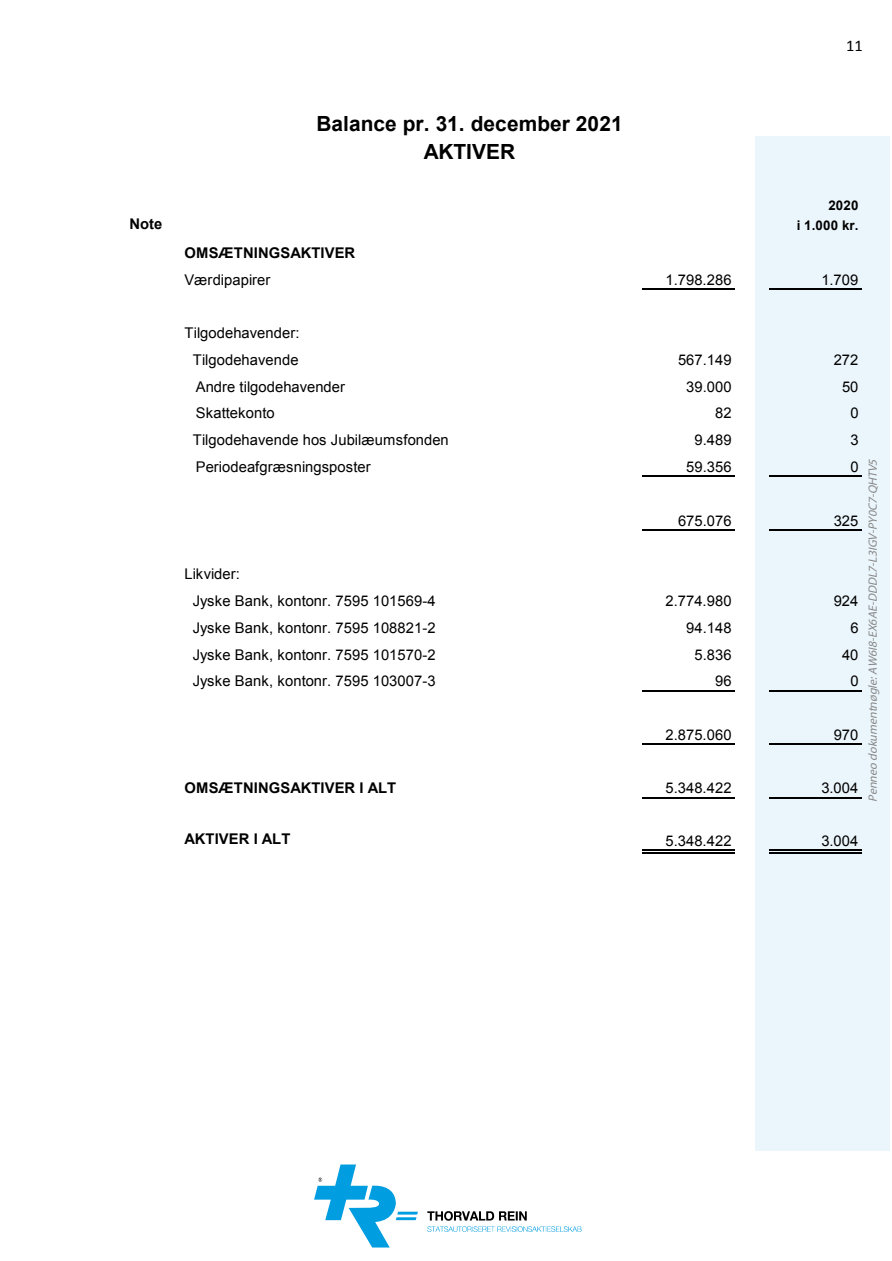
<style>
.page{position:relative;width:892px;height:1261px;background:#fff}
.page>*{position:absolute;margin:0;border:0;box-sizing:border-box;transform-origin:0 0}
.t1{font:700 20.85px/28.2px "Arial";letter-spacing:.005em;color:#000;text-align:center}
.t2{font:16.35px "Calibri";color:#000}
.t3{font:14.7px/26.8px "Arial";letter-spacing:.005em;color:#000;text-align:center}
.t4{font:700 14.7px "Arial";letter-spacing:.005em;color:#000}
.t5{font:700 13.35px "Arial";letter-spacing:.01em;color:#000}
.t6{font:italic 12px "Myriad Pro";color:#888}
</style>
<div class="page">
<svg style="left:427px;top:1211px;width:99px;height:9px"></svg>
<svg style="left:427px;top:1226px;width:154px;height:5px"></svg>
<svg style="left:314px;top:1164px;width:104px;height:83px"></svg>
<div style="left:755px;top:136px;width:135px;height:1014px;background:#ebf6fc"></div>
<hr style="left:643px;top:288px;width:92px;height:2px;background:#000">
<hr style="left:643px;top:476px;width:92px;height:1px;background:#000">
<hr style="left:643px;top:529px;width:92px;height:1px;background:#000">
<hr style="left:643px;top:690px;width:92px;height:1px;background:#000">
<hr style="left:643px;top:743px;width:92px;height:2px;background:#000">
<hr style="left:643px;top:797px;width:92px;height:1px;background:#000">
<hr style="left:643px;top:849px;width:92px;height:1px;background:#000">
<hr style="left:643px;top:852px;width:92px;height:1px;background:#000">
<hr style="left:769px;top:288px;width:92px;height:2px;background:#000">
<hr style="left:769px;top:476px;width:92px;height:1px;background:#000">
<hr style="left:769px;top:529px;width:92px;height:1px;background:#000">
<hr style="left:769px;top:690px;width:92px;height:1px;background:#000">
<hr style="left:769px;top:743px;width:92px;height:2px;background:#000">
<hr style="left:769px;top:797px;width:92px;height:1px;background:#000">
<hr style="left:769px;top:849px;width:92px;height:1px;background:#000">
<hr style="left:769px;top:852px;width:92px;height:1px;background:#000">
<h1 class="t1" style="left:316px;top:111px;width:308px">Balance pr. 31. december 2021<br>AKTIVER</h1>
<p class="t2" style="left:846px;top:40px;width:18px">11</p>
<p class="t5" style="left:828px;top:200px;width:31px">2020</p>
<p class="t4" style="left:129px;top:218px;width:35px">Note</p>
<p class="t5" style="left:796px;top:219px;width:63px">i 1.000 kr.</p>
<p class="t4" style="left:184px;top:247px;width:172px">OMSÆTNINGSAKTIVER</p>
<p class="t3" style="left:184px;top:267px;width:87px">Værdipapirer</p>
<p class="t3" style="left:665px;top:267px;width:67px">1.798.286</p>
<p class="t3" style="left:821px;top:267px;width:38px">1.709</p>
<p class="t3" style="left:184px;top:321px;width:116px">Tilgodehavender:<br>Tilgodehavende</p>
<p class="t3" style="left:678px;top:348px;width:55px">567.149</p>
<p class="t3" style="left:833px;top:348px;width:26px">272</p>
<p class="t3" style="left:196px;top:374px;width:151px">Andre tilgodehavender</p>
<p class="t3" style="left:686px;top:374px;width:47px">39.000</p>
<p class="t3" style="left:842px;top:374px;width:18px">50</p>
<p class="t3" style="left:196px;top:401px;width:80px">Skattekonto</p>
<p class="t3" style="left:715px;top:401px;width:18px">82</p>
<p class="t3" style="left:850px;top:401px;width:10px">0</p>
<p class="t3" style="left:193px;top:428px;width:257px">Tilgodehavende hos Jubilæumsfonden</p>
<p class="t3" style="left:694px;top:428px;width:38px">9.489</p>
<p class="t3" style="left:850px;top:428px;width:10px">3</p>
<p class="t3" style="left:196px;top:455px;width:176px">Periodeafgræsningsposter</p>
<p class="t3" style="left:686px;top:455px;width:47px">59.356</p>
<p class="t3" style="left:850px;top:455px;width:10px">0</p>
<p class="t3" style="left:678px;top:508px;width:55px">675.076</p>
<p class="t3" style="left:833px;top:508px;width:26px">325</p>
<p class="t3" style="left:193px;top:562px;width:244px;text-align:left;text-indent:-8px">Likvider:<br>Jyske Bank, kontonr. 7595 101569-4</p>
<p class="t3" style="left:665px;top:588px;width:67px">2.774.980</p>
<p class="t3" style="left:833px;top:588px;width:26px">924</p>
<p class="t3" style="left:193px;top:615px;width:244px">Jyske Bank, kontonr. 7595 108821-2</p>
<p class="t3" style="left:686px;top:615px;width:47px">94.148</p>
<p class="t3" style="left:850px;top:615px;width:10px">6</p>
<p class="t3" style="left:193px;top:642px;width:244px">Jyske Bank, kontonr. 7595 101570-2</p>
<p class="t3" style="left:694px;top:642px;width:38px">5.836</p>
<p class="t3" style="left:842px;top:642px;width:18px">40</p>
<p class="t3" style="left:193px;top:669px;width:244px">Jyske Bank, kontonr. 7595 103007-3</p>
<p class="t3" style="left:715px;top:669px;width:18px">96</p>
<p class="t3" style="left:850px;top:669px;width:10px">0</p>
<p class="t3" style="left:665px;top:722px;width:67px">2.875.060</p>
<p class="t3" style="left:833px;top:722px;width:26px">970</p>
<p class="t4" style="left:185px;top:782px;width:213px">OMSÆTNINGSAKTIVER I ALT</p>
<p class="t3" style="left:665px;top:776px;width:67px">5.348.422</p>
<p class="t3" style="left:821px;top:776px;width:38px">3.004</p>
<p class="t4" style="left:185px;top:833px;width:107px">AKTIVER I ALT</p>
<p class="t3" style="left:665px;top:828px;width:67px">5.348.422</p>
<p class="t3" style="left:821px;top:828px;width:38px">3.004</p>
<p class="t6" style="left:868px;top:801px;width:346px;rotate:-90deg">Penneo dokumentnøg le:AW6I8-EX6AE-DDDL7-L3IGV-PY0C7-QHTV5</p>
</div>
